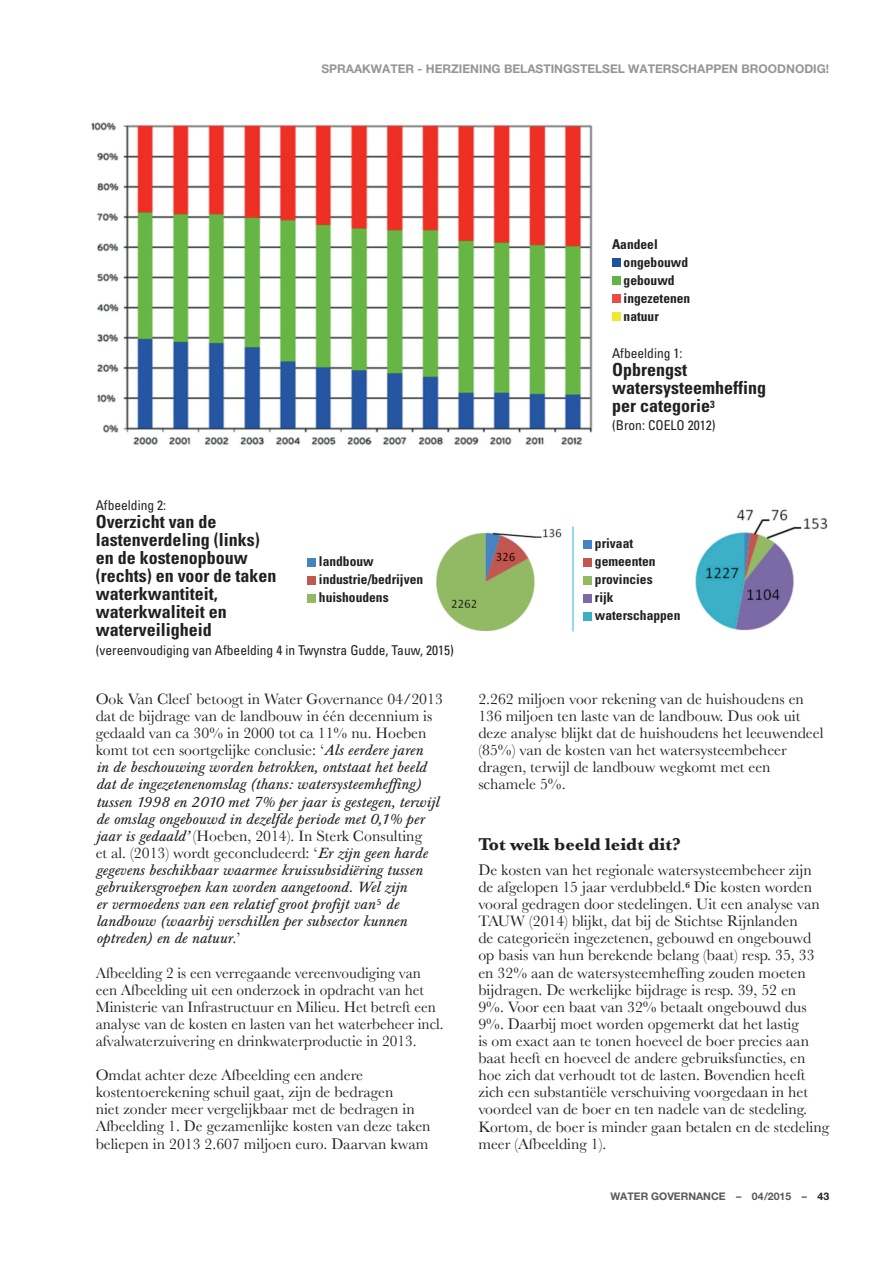
<style>
.page{position:relative;width:893px;height:1263px;background:#fff}
.page>*{position:absolute;margin:0;border:0;box-sizing:border-box;transform-origin:0 0}
.t1{font:700 condensed 18px/18px "Univers";color:#231f20}
.t2{font:700 18px "Baskerville";color:#231f20}
.t3{font:15.75px/17.1px "Baskerville";color:#231f20}
.t4{font:italic 14.55px/17.1px "Baskerville BE";color:#231f20;scale:1.09 1}
.t5{font:700 condensed 13.5px/18px "Univers";color:#231f20}
.t6{font:condensed 13.5px "Univers";color:#231f20}
.t7{font:700 12px "Helvetica Neue";color:#939598}
.t8{font:700 10.5px "Helvetica Neue";color:#57585a}
.s1{font-family:"Baskerville BE";font-style:italic;font-size:14.55px}
.s2{font-family:"Baskerville";font-style:normal;font-size:15.75px}
.s3{color:#231f20}
</style>
<div class="page">
<img style="left:91px;top:122px;width:502px;height:323px">
<img style="left:436px;top:528px;width:126px;height:104px">
<img style="left:695px;top:509px;width:133px;height:122px">
<div style="left:307px;top:558px;width:9px;height:8px;background:#4783c0"></div>
<div style="left:307px;top:576px;width:9px;height:8px;background:#c15750"></div>
<div style="left:307px;top:594px;width:9px;height:8px;background:#91ba64"></div>
<div style="left:612px;top:258px;width:9px;height:9px;background:#1b53a2"></div>
<div style="left:612px;top:276px;width:9px;height:9px;background:#63b345"></div>
<div style="left:612px;top:294px;width:9px;height:9px;background:#ef4a43"></div>
<div style="left:612px;top:312px;width:9px;height:9px;background:#f0e82d"></div>
<div style="left:583px;top:540px;width:9px;height:8px;background:#4783c0"></div>
<div style="left:583px;top:558px;width:9px;height:8px;background:#c15750"></div>
<div style="left:583px;top:576px;width:9px;height:8px;background:#91ba64"></div>
<div style="left:583px;top:594px;width:9px;height:8px;background:#7b6aa7"></div>
<div style="left:583px;top:612px;width:9px;height:8px;background:#3bafc6"></div>
<hr style="left:572px;top:526px;width:2px;height:105px;background:#6bcff6">
<p class="t7" style="left:321px;top:61px;width:509px">SPRAAKWATER - HERZIENING BELASTINGSTELSEL WATERSCHAPPEN BROODNODIG!</p>
<p class="t5" style="left:624px;top:235px;width:68px;text-indent:-12px">Aandeel ongebouwd gebouwd ingezetenen natuur</p>
<p class="t6" style="left:612px;top:345px;width:72px">Afbeelding 1:</p>
<p class="t1" style="left:612px;top:360px;width:155px">Opbrengst watersysteemheffing per categorie<sup>3</sup></p>
<p class="t6" style="left:612px;top:417px;width:105px">(Bron: COELO 2012)</p>
<p class="t6" style="left:96px;top:496px;width:72px">Afbeelding 2:</p>
<p class="t1" style="left:96px;top:512px;width:182px">Overzicht van de lastenverdeling (links) en de kostenopbouw (rechts) en voor de taken waterkwantiteit, waterkwaliteit en waterveiligheid</p>
<p class="t6" style="left:96px;top:641px;width:360px">(vereenvoudiging van Afbeelding 4 in Twynstra Gudde, Tauw, 2015)</p>
<p class="t5" style="left:319px;top:552px;width:106px">landbouw industrie/bedrijven huishoudens</p>
<p class="t3" style="left:96px;top:690px;width:349px">Ook Van Cleef betoogt in Water Governance 04/2013 dat de bijdrage van de landbouw in één decennium is gedaald van ca 30% in 2000 tot ca 11% nu. Hoeben komt tot een soortgelijke conclusie: ‘<span class="s1">Als eerdere jaren</span></p>
<p class="t4" style="left:96px;top:759px;width:316px">in de beschouwing worden betrokken, ontstaat het beeld dat de ingezetenenomslag (thans: watersysteemheffing) tussen 1998 en 2010 met 7% per jaar is gestegen, terwijl de omslag ongebouwd in dezelfde periode met 0,1% per</p>
<p class="t3" style="left:96px;top:827px;width:333px"><span class="s1">jaar is gedaald’</span> (Hoeben, 2014). In Sterk Consulting et al. (2013) wordt geconcludeerd: ‘<span class="s1">Er zijn geen harde</span></p>
<p class="t4" style="left:96px;top:862px;width:301px">gegevens beschikbaar waarmee kruissubsidiëring tussen gebruikersgroepen kan worden aangetoond. Wel zijn<br>er vermoedens van een relatief groot profijt van <sup>5</sup> de landbouw (waarbij verschillen per subsector kunnen optreden) en de natuur<span class="s2">.’</span></p>
<p class="t3" style="left:96px;top:964px;width:349px">Afbeelding 2 is een verregaande vereenvoudiging van een Afbeelding uit een onderzoek in opdracht van het Ministerie van Infrastructuur en Milieu. Het betreft een analyse van de kosten en lasten van het waterbeheer incl. afvalwaterzuivering en drinkwaterproductie in 2013.</p>
<p class="t3" style="left:96px;top:1066px;width:336px">Omdat achter deze Afbeelding een andere kostentoerekening schuil gaat, zijn de bedragen<br>niet zonder meer vergelijkbaar met de bedragen in Afbeelding 1. De gezamenlijke kosten van deze taken beliepen in 2013 2.607 miljoen euro. Daarvan kwam</p>
<p class="t5" style="left:595px;top:534px;width:87px">privaat gemeenten provincies<br>rijk waterschappen</p>
<p class="t3" style="left:478px;top:690px;width:347px">2.262 miljoen voor rekening van de huishoudens en 136 miljoen ten laste van de landbouw. Dus ook uit deze analyse blijkt dat de huishoudens het leeuwendeel (85%) van de kosten van het watersysteembeheer dragen, terwijl de landbouw wegkomt met een schamele 5%.</p>
<p class="t2" style="left:478px;top:834px;width:204px">Tot welk beeld leidt dit?</p>
<p class="t3" style="left:478px;top:861px;width:352px">De kosten van het regionale watersysteembeheer zijn de afgelopen 15 jaar verdubbeld.<sup>6</sup> Die kosten worden vooral gedragen door stedelingen. Uit een analyse van TAUW (2014) blijkt, dat bij de Stichtse Rijnlanden<br>de categorieën ingezetenen, gebouwd en ongebouwd op basis van hun berekende belang (baat) resp. 35, 33 en 32% aan de watersysteemheffing zouden moeten bijdragen. De werkelijke bijdrage is resp. 39, 52 en<br>9%. Voor een baat van 32% betaalt ongebouwd dus 9%. Daarbij moet worden opgemerkt dat het lastig<br>is om exact aan te tonen hoeveel de boer precies aan baat heeft en hoeveel de andere gebruiksfuncties, en hoe zich dat verhoudt tot de lasten. Bovendien heeft zich een substantiële verschuiving voorgedaan in het voordeel van de boer en ten nadele van de stedeling.<br>Kortom, de boer is minder gaan betalen en de stedeling meer (Afbeelding 1).</p>
<p class="t8" style="left:610px;top:1189px;width:18px">WATE</p>
<p class="t8" style="left:641px;top:1189px;width:19px">R GOVE</p>
<p class="t8" style="left:681px;top:1189px;width:16px">RNAN</p>
<p class="t8" style="left:711px;top:1189px;width:12px">CE</p>
<p class="t8" style="left:736px;top:1189px;width:95px">– 04/2015 – <span class="s3">43</span></p>
</div>
